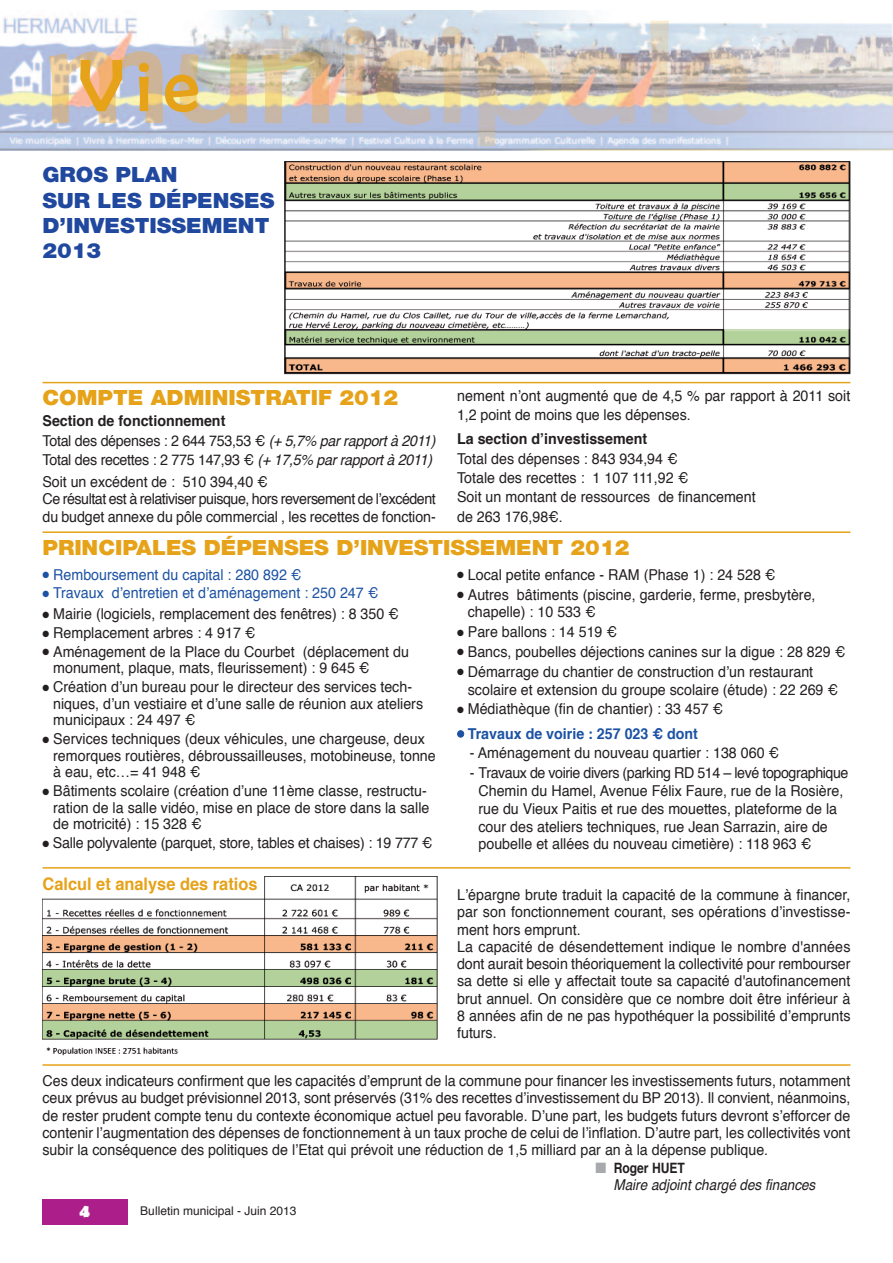
<style>
.page{position:relative;width:893px;height:1263px;background:#fff}
.page>*{position:absolute;margin:0;border:0;box-sizing:border-box;transform-origin:0 0}
.t1{font:75px "Berlin Sans FB";color:#e6a218}
.t2{font:900 21px "Helvetica Neue";color:#e6a218;scale:1.05 1}
.t3{font:900 21px/25.2px "Helvetica Neue";color:#1f489e;scale:1.05 1}
.t4{font:700 18px "Berlin Sans FB";color:#fff}
.t5{font:700 17.25px "Helvetica";color:#e6a218;scale:.95 1}
.t6{font:15px/17.2px "Helvetica";color:#231f20;scale:.95 1}
.t7{font:15px/19.5px "Helvetica";letter-spacing:-.02em;color:#231f20;scale:.95 1}
.t8{font:15px "Helvetica";color:#1c52a4;scale:.95 1}
.t9{font:italic 15px "Helvetica";color:#231f20;scale:.9 1}
.t10{font:700 15px "Helvetica";color:#1c52a4;scale:.95 1}
.t11{font:700 15px "Helvetica";color:#231f20;scale:.95 1}
.t12{font:700 14.25px "Helvetica";color:#231f20;scale:.85 1}
.t13{font:12px "Helvetica";color:#231f20}
.s1{font-weight:700}
.s2{font-style:italic}
.s3{color:#a8a9ad}
</style>
<div class="page">
<img style="left:0;top:11px;width:672px;height:139px">
<img style="left:672px;top:23px;width:221px;height:128px">
<img style="left:49px;top:51px;width:114px;height:72px">
<img style="left:179px;top:54px;width:68px;height:69px">
<img style="left:262px;top:51px;width:67px;height:72px">
<img style="left:344px;top:26px;width:20px;height:97px">
<img style="left:376px;top:50px;width:56px;height:75px">
<img style="left:442px;top:26px;width:20px;height:97px">
<img style="left:476px;top:51px;width:76px;height:95px">
<img style="left:561px;top:50px;width:75px;height:75px">
<img style="left:650px;top:20px;width:19px;height:103px">
<img style="left:681px;top:50px;width:67px;height:75px">
<img style="left:286px;top:163px;width:562px;height:209px">
<div style="left:284px;top:161px;width:566px;height:213px;border:1px solid #231f20"></div>
<hr style="left:43px;top:867px;width:807px;height:2px;background:#e6a218">
<hr style="left:43px;top:1064px;width:807px;height:2px;background:#e6a218">
<hr style="left:43px;top:531px;width:807px;height:2px;background:#e6a218">
<hr style="left:43px;top:382px;width:807px;height:1px;background:#e6a218">
<div style="left:43px;top:1199px;width:85px;height:26px;background:#ac1e8a"></div>
<img style="left:43px;top:877px;width:395px;height:179px">
<h1 class="t1" style="left:78px;top:44px;width:123px">Vie</h1>
<h2 class="t3" style="left:43px;top:164px;width:222px">GROS PLAN<br>SUR LES DÉPENSES<br>D’INVESTISSEMENT<br>2013</h2>
<h2 class="t2" style="left:43px;top:390px;width:340px">COMPTE ADMINISTRATIF 2012</h2>
<p class="t7" style="left:43px;top:413px;width:415px"><span class="s1">Section de fonctionnement<br></span>Total des dépenses : 2 644 753,53 € <span class="s2">(+ 5,7% par rapport à 2011)<br></span>Total des recettes : 2 775 147,93 € <span class="s2">(+ 17,5% par rapport à 2011)</span></p>
<p class="t6" style="left:43px;top:474px;width:416px">Soit un excédent de : 510 394,40 €<br>Ce résultat est à relativiser puisque, hors reversement de l’excédent du budget annexe du pôle commercial , les recettes de fonction-</p>
<p class="t6" style="left:457px;top:387px;width:416px;line-height:19.4px">nement n’ont augmenté que de 4,5 % par rapport à 2011 soit<br>1,2 point de moins que les dépenses.</p>
<p class="t11" style="left:457px;top:433px;width:202px">La section d’investissement</p>
<p class="t6" style="left:457px;top:450px;width:316px;line-height:19.4px">Total des dépenses : 843 934,94 €<br>Totale des recettes : 1 107 111,92 €<br>Soit un montant de ressources de financement de 263 176,98€.</p>
<h2 class="t2" style="left:43px;top:540px;width:560px">PRINCIPALES DÉPENSES D’INVESTISSEMENT 2012</h2>
<p class="t8" style="left:43px;top:568px;width:274px">● Remboursement du capital : 280 892 €</p>
<p class="t8" style="left:43px;top:587px;width:355px">● Travaux d’entretien et d’aménagement : 250 247 €</p>
<p class="t6" style="left:43px;top:607px;width:377px">● Mairie (logiciels, remplacement des fenêtres) : 8 350 €</p>
<p class="t6" style="left:43px;top:625px;width:226px">● Remplacement arbres : 4 917 €</p>
<p class="t6" style="left:53px;top:644px;width:376px;line-height:16.6px;text-indent:-11px">● Aménagement de la Place du Courbet (déplacement du monument, plaque, mats, fleurissement) : 9 645 €</p>
<p class="t6" style="left:53px;top:680px;width:391px;line-height:16.6px;text-indent:-11px">● Création d’un bureau pour le directeur des services tech&shy;niques, d’un vestiaire et d’une salle de réunion aux ateliers municipaux : 24 497 €</p>
<p class="t6" style="left:53px;top:732px;width:404px;line-height:16.6px;text-indent:-11px">● Services techniques (deux véhicules, une chargeuse, deux remorques routières, débroussailleuses, motobineuse, tonne à eau, etc…= 41 948 €</p>
<p class="t6" style="left:53px;top:784px;width:398px;line-height:16.6px;text-indent:-11px">● Bâtiments scolaire (création d’une 11ème classe, restructu&shy;ration de la salle vidéo, mise en place de store dans la salle de motricité) : 15 328 €</p>
<p class="t6" style="left:43px;top:835px;width:412px">● Salle polyvalente (parquet, store, tables et chaises) : 19 777 €</p>
<p class="t5" style="left:43px;top:876px;width:228px">Calcul et analyse des ratios</p>
<p class="t6" style="left:457px;top:567px;width:337px">● Local petite enfance - RAM (Phase 1) : 24 528 €</p>
<p class="t6" style="left:468px;top:587px;width:368px;line-height:17.7px;text-indent:-11px">● Autres bâtiments (piscine, garderie, ferme, presbytère, chapelle) : 10 533 €</p>
<p class="t6" style="left:457px;top:624px;width:170px">● Pare ballons : 14 519 €</p>
<p class="t6" style="left:457px;top:644px;width:410px">● Bancs, poubelles déjections canines sur la digue : 28 829 €</p>
<p class="t6" style="left:468px;top:664px;width:391px;line-height:17.7px;text-indent:-11px">● Démarrage du chantier de construction d’un restaurant scolaire et extension du groupe scolaire (étude) : 22 269 €</p>
<p class="t6" style="left:457px;top:702px;width:282px">● Médiathèque (fin de chantier) : 33 457 €</p>
<p class="t10" style="left:457px;top:727px;width:255px">● travaux de voirie : 257 023 € dont</p>
<p class="t6" style="left:470px;top:746px;width:327px">- Aménagement du nouveau quartier : 138 060 €</p>
<p class="t6" style="left:478px;top:765px;width:391px;line-height:17.7px;text-indent:-9px">- Travaux de voirie divers (parking RD 514 – levé topographique Chemin du Hamel, Avenue Félix Faure, rue de la Rosière, rue du Vieux Paitis et rue des mouettes, plateforme de la cour des ateliers techniques, rue Jean Sarrazin, aire de poubelle et allées du nouveau cimetière) : 118 963 €</p>
<p class="t6" style="left:457px;top:887px;width:416px">L’épargne brute traduit la capacité de la commune à financer, par son fonctionnement courant, ses opérations d’investisse&shy;ment hors emprunt.<br>La capacité de désendettement indique le nombre d'années dont aurait besoin théoriquement la collectivité pour rembourser sa dette si elle y affectait toute sa capacité d'autofinancement brut annuel. On considère que ce nombre doit être inférieur à 8 années afin de ne pas hypothéquer la possibilité d’emprunts futurs.</p>
<p class="t6" style="left:43px;top:1073px;width:852px;text-align:justify">Ces deux indicateurs confirment que les capacités d’emprunt de la commune pour financer les investissements futurs, notamment ceux prévus au budget prévisionnel 2013, sont préservés (31% des recettes d’investissement du BP 2013). Il convient, néanmoins, de rester prudent compte tenu du contexte économique actuel peu favorable. D’une part, les budgets futurs devront s’efforcer de contenir l’augmentation des dépenses de fonctionnement à un taux proche de celui de l’inflation. D’autre part, les collectivités vont subir la conséquence des politiques de l’Etat qui prévoit une réduction de 1,5 milliard par an à la dépense publique.</p>
<p class="t12" style="left:595px;top:1162px;width:107px"><span class="s3">■</span> Roger HuEt</p>
<p class="t9" style="left:613px;top:1178px;width:226px">Maire adjoint chargé des finances</p>
<p class="t4" style="left:80px;top:1201px;width:12px">4</p>
<p class="t13" style="left:140px;top:1206px;width:158px">Bulletin municipal - Juin 2013</p>
</div>
